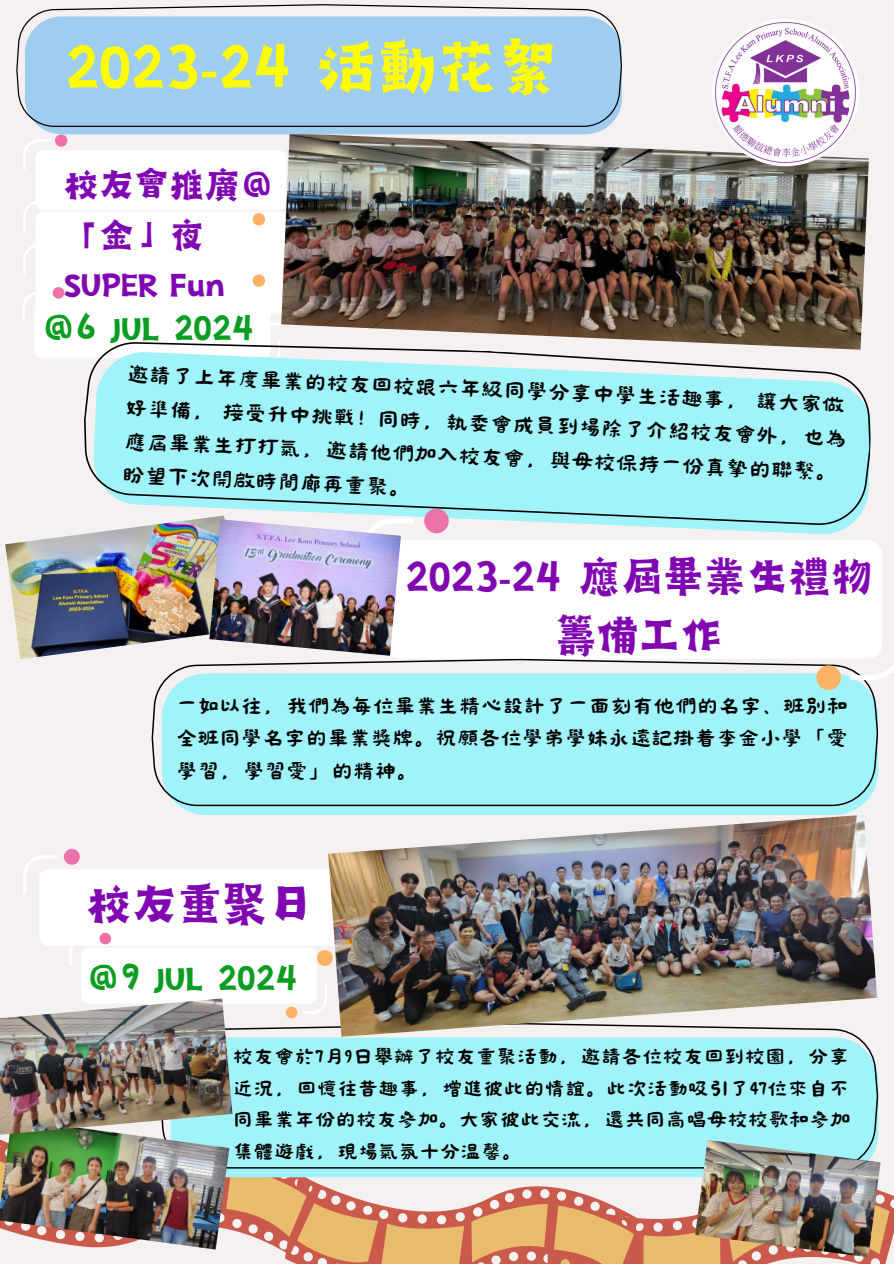
<style>
.page{position:relative;width:894px;height:1264px;background:#fff}
.page>*{position:absolute;margin:0;border:0;box-sizing:border-box;transform-origin:0 0}
.t1{font:62.1px "Canva Joy Hei";color:#fffb00}
.t2{font:46.35px "Canva Joy Hei";color:#8006b2}
.t3{font:42.9px/59.7px "Canva Joy Hei";color:#8006b2;text-align:center}
.t4{font:36px "Canva Joy Hei";color:#099d21}
.t5{font:36px/49.5px "Canva Joy Hei";color:#8006b2}
.t6{font:24.6px "Canva Li CN";color:#000}
.t7{font:24px/32.7px "Canva Li CN";color:#000;text-align:justify}
.t8{font:22.8px/31.5px "Canva Li CN";color:#000;text-align:justify}
</style>
<div class="page">
<div style="left:0;top:0;width:893px;height:1263px;background:#f6f1f1"></div>
<svg style="left:212px;top:1162px;width:681px;height:101px"></svg>
<div style="left:229px;top:1169px;width:466px;height:8px;background:#a0f3f9"></div>
<div style="left:229px;top:1026px;width:649px;height:143px;background:#a0f3f9"></div>
<svg style="left:179px;top:806px;width:682px;height:9px;background:#9feef4"></svg>
<svg style="left:151px;top:658px;width:726px;height:148px;background:#a5edf2"></svg>
<svg style="left:23px;top:848px;width:305px;height:170px"></svg>
<img style="left:296px;top:134px;width:572px;height:200px">
<img style="left:711px;top:19px;width:148px;height:147px">
<img style="left:328px;top:814px;width:548px;height:222px">
<img style="left:0;top:1135px;width:229px;height:114px">
<img style="left:0;top:998px;width:232px;height:137px">
<img style="left:695px;top:1139px;width:185px;height:118px">
<div style="left:41px;top:128px;width:565px;height:6px;background:#9fcdef"></div>
<svg style="left:16px;top:4px;width:605px;height:124px;background:#a5cce9"></svg>
<svg style="left:23px;top:134px;width:273px;height:224px"></svg>
<svg style="left:435px;top:528px;width:411px;height:6px"></svg>
<svg style="left:80px;top:334px;width:792px;height:194px"></svg>
<img style="left:5px;top:515px;width:234px;height:144px">
<div style="left:385px;top:540px;width:496px;height:118px;background:#fff"></div>
<svg style="left:361px;top:518px;width:53px;height:61px"></svg>
<svg style="left:849px;top:619px;width:44px;height:61px"></svg>
<svg style="left:816px;top:665px;width:24px;height:25px"></svg>
<svg style="left:424px;top:508px;width:24px;height:25px"></svg>
<img style="left:209px;top:519px;width:192px;height:136px">
<p class="t1" style="left:65px;top:40px;width:495px">2023-24 活動花絮</p>
<h2 class="t5" style="left:64px;top:162px;width:212px">校友會推廣@「金」夜<br>SUPER Fun</h2>
<p class="t4" style="left:41px;top:312px;width:214px">@6 JUL 2024</p>
<p class="t6" style="left:127px;top:364px;width:179px;rotate:2deg">邀請了上年度畢業</p>
<p class="t6" style="left:304px;top:373px;width:542px;rotate:2deg">的校友回校跟六年級同學分享中學生活趣事，讓大家做</p>
<p class="t6" style="left:124px;top:431px;width:203px;rotate:2deg">應屆畢業生打打氣，</p>
<p class="t6" style="left:126px;top:398px;width:187px;rotate:2deg">好準備，接受升中</p>
<p class="t6" style="left:311px;top:407px;width:538px;rotate:2deg">挑戰！同時，執委會成員到場除了介紹校友會外，也為</p>
<p class="t6" style="left:123px;top:465px;width:290px;rotate:2deg">盼望下次開啟時間廊再重聚。</p>
<p class="t6" style="left:326px;top:441px;width:513px;rotate:2deg">邀請他們加入校友會，與母校保持一份真摰的聯繫。</p>
<p class="t3" style="left:405px;top:548px;width:468px">2023-24 應屆畢業生禮物籌備工作</p>
<p class="t7" style="left:176px;top:690px;width:673px">一如以往，我們為每位畢業生精心設計了一面刻有他們的名字、班別和全班同學名字的畢業獎牌。祝願各位學弟學妹永遠記掛着李金小學「愛學習，學習愛」的精神。</p>
<p class="t2" style="left:86px;top:884px;width:228px">校友重聚日</p>
<h1 class="t4" style="left:86px;top:961px;width:213px">@9 JUL 2024</h1>
<h3 class="t8" style="left:233px;top:1041px;width:619px">校友會於7月9日舉辦了校友重聚活動，邀請各位校友回到校園，分享近況，回憶往昔趣事，增進彼此的情誼。此次活動吸引了47位來自不同畢業年份的校友參加。大家彼此交流，還共同高唱母校校歌和參加集體遊戲，現場氣氛十分温馨。</h3>
</div>
